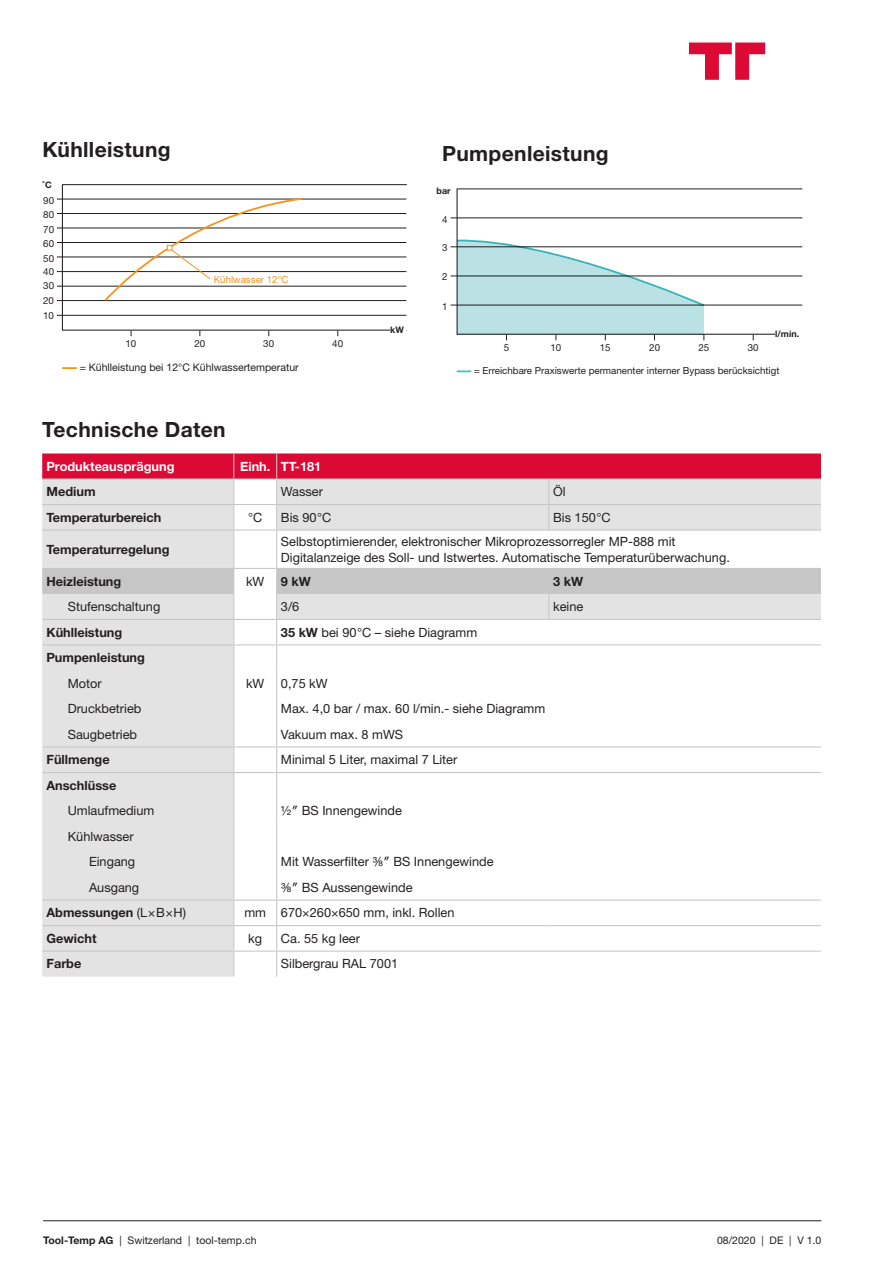
<style>
.page{position:relative;width:893px;height:1263px;background:#fff}
.page>*{position:absolute;margin:0;border:0;box-sizing:border-box;transform-origin:0 0}
.Content_Title{font:700 21px "Helvetica Neue";letter-spacing:.015em;color:#231f20}
.Tabelle_Regular_ohne{font:12.75px/16.5px "Helvetica Neue";color:#231f20}
.Tabelle_Bold_-_schwa{font:700 12.75px "Helvetica Neue";color:#231f20}
.Tabelle_Regular_mit{font:12.75px "Helvetica Neue";color:#231f20}
.Tabelle_Kopfzeile{font:700 12.75px "Helvetica Neue";color:#fff}
.Tabelle_Bold_-_schwa-2{font:12.75px "Helvetica Neue";color:#231f20}
.Tabelle_Regular_dopp{font:12.75px "Helvetica Neue";color:#231f20}
.Diagramm_unterschrif{font:10.5px "Helvetica Neue";color:#231f20}
.Diagramm_unterschrif-2{font:9.75px "Helvetica Neue";color:#231f20}
.Diagramm_unterschrif-3{font:9.75px "Helvetica Neue";color:#f7931d}
.Diagramm_Einheiten_d{font:700 9px "Helvetica Neue";color:#231f20}
.s1{font-weight:700}
.s2{font-weight:400}
</style>
<div class="page">
<svg style="left:689px;top:43px;width:76px;height:37px"></svg>
<hr style="left:43px;top:1220px;width:778px;height:1px;background:#231f20">
<svg style="left:61px;top:184px;width:346px;height:147px"></svg>
<div style="left:390px;top:324px;width:16px;height:12px;background:#fff"></div>
<hr style="left:57px;top:271px;width:349px;height:1px;background:#231f20">
<hr style="left:57px;top:257px;width:349px;height:1px;background:#231f20">
<hr style="left:57px;top:242px;width:349px;height:1px;background:#231f20">
<hr style="left:57px;top:228px;width:349px;height:1px;background:#231f20">
<hr style="left:57px;top:213px;width:349px;height:1px;background:#231f20">
<hr style="left:57px;top:199px;width:349px;height:1px;background:#231f20">
<hr style="left:62px;top:184px;width:345px;height:1px;background:#231f20">
<hr style="left:57px;top:286px;width:349px;height:1px;background:#231f20">
<hr style="left:57px;top:300px;width:349px;height:1px;background:#231f20">
<hr style="left:57px;top:315px;width:349px;height:1px;background:#231f20">
<svg style="left:62px;top:367px;width:15px;height:2px"></svg>
<hr style="left:42px;top:529px;width:192px;height:2px;background:#c6c6c6">
<hr style="left:234px;top:529px;width:43px;height:2px;background:#c6c6c6">
<hr style="left:233px;top:531px;width:1px;height:37px;background:#c6c6c6">
<hr style="left:277px;top:529px;width:272px;height:2px;background:#c6c6c6">
<hr style="left:276px;top:531px;width:1px;height:37px;background:#c6c6c6">
<svg style="left:42px;top:568px;width:779px;height:409px"></svg>
<hr style="left:549px;top:619px;width:272px;height:1px;background:#c6c6c6">
<svg style="left:42px;top:453px;width:779px;height:76px;background:#e19baa"></svg>
<hr style="left:549px;top:529px;width:272px;height:2px;background:#c6c6c6">
<svg style="left:456px;top:188px;width:347px;height:147px"></svg>
<hr style="left:451px;top:218px;width:351px;height:1px;background:#231f20">
<hr style="left:457px;top:189px;width:345px;height:1px;background:#231f20">
<hr style="left:451px;top:247px;width:351px;height:1px;background:#231f20">
<hr style="left:451px;top:305px;width:351px;height:1px;background:#231f20">
<hr style="left:451px;top:276px;width:351px;height:1px;background:#231f20">
<div style="left:775px;top:328px;width:27px;height:13px;background:#fff"></div>
<svg style="left:457px;top:370px;width:14px;height:2px"></svg>
<svg style="left:456px;top:239px;width:250px;height:101px"></svg>
<svg style="left:104px;top:197px;width:201px;height:105px"></svg>
<p class="Content_Title" style="left:43px;top:133px;width:130px">Kühlleistung</p>
<p class="Diagramm_Einheiten_d" style="left:43px;top:178px;width:11px">˚ C</p>
<p class="Diagramm_unterschrif-2" style="left:43px;top:193px;width:12px">90</p>
<p class="Diagramm_unterschrif-2" style="left:43px;top:208px;width:12px">80</p>
<p class="Diagramm_unterschrif-2" style="left:43px;top:222px;width:12px">70</p>
<p class="Diagramm_unterschrif-2" style="left:43px;top:237px;width:12px">60</p>
<p class="Diagramm_unterschrif-2" style="left:43px;top:251px;width:12px">50</p>
<p class="Diagramm_unterschrif-2" style="left:43px;top:264px;width:12px">40</p>
<p class="Diagramm_unterschrif-2" style="left:43px;top:279px;width:12px">30</p>
<p class="Diagramm_unterschrif-2" style="left:43px;top:293px;width:12px">20</p>
<p class="Diagramm_unterschrif-2" style="left:43px;top:308px;width:12px">10</p>
<p class="Diagramm_unterschrif-3" style="left:214px;top:273px;width:76px">Kühlwasser 12°C</p>
<p class="Diagramm_unterschrif-2" style="left:126px;top:336px;width:12px">10</p>
<p class="Diagramm_unterschrif-2" style="left:194px;top:336px;width:12px">20</p>
<p class="Diagramm_unterschrif-2" style="left:263px;top:336px;width:12px">30</p>
<p class="Diagramm_unterschrif-2" style="left:332px;top:336px;width:12px">40</p>
<p class="Diagramm_unterschrif" style="left:80px;top:360px;width:220px">= Kühlleistung bei 12°C Kühlwassertemperatur</p>
<p class="Content_Title" style="left:42px;top:413px;width:185px">Technische Daten</p>
<p class="Diagramm_Einheiten_d" style="left:390px;top:323px;width:15px">kW</p>
<p class="Content_Title" style="left:442px;top:137px;width:168px">Pumpenleistung</p>
<p class="Diagramm_Einheiten_d" style="left:437px;top:184px;width:16px">bar</p>
<p class="Diagramm_unterschrif-2" style="left:442px;top:212px;width:7px">4</p>
<p class="Diagramm_unterschrif-2" style="left:442px;top:241px;width:7px">3</p>
<p class="Diagramm_unterschrif-2" style="left:442px;top:270px;width:7px">2</p>
<p class="Diagramm_unterschrif-2" style="left:442px;top:299px;width:7px">1</p>
<p class="Diagramm_Einheiten_d" style="left:775px;top:327px;width:25px">l/min.</p>
<p class="Diagramm_unterschrif-2" style="left:474px;top:364px;width:307px">= Erreichbare Praxiswerte permanenter interner Bypass berücksichtigt</p>
<p class="Diagramm_unterschrif-2" style="left:504px;top:341px;width:7px">5</p>
<p class="Diagramm_unterschrif-2" style="left:550px;top:341px;width:12px">10</p>
<p class="Diagramm_unterschrif-2" style="left:600px;top:341px;width:12px">15</p>
<p class="Diagramm_unterschrif-2" style="left:649px;top:341px;width:12px">20</p>
<p class="Diagramm_unterschrif-2" style="left:698px;top:341px;width:12px">25</p>
<p class="Diagramm_unterschrif-2" style="left:748px;top:341px;width:12px">30</p>
<p class="Tabelle_Kopfzeile" style="left:46px;top:456px;width:129px">Produkteausprägung</p>
<p class="Tabelle_Kopfzeile" style="left:240px;top:456px;width:32px">Einh.</p>
<p class="Tabelle_Kopfzeile" style="left:281px;top:456px;width:42px">TT-181</p>
<p class="Tabelle_Bold_-_schwa" style="left:46px;top:482px;width:51px">Medium</p>
<p class="Tabelle_Regular_ohne" style="left:281px;top:484px;width:44px">Wasser</p>
<p class="Tabelle_Regular_ohne" style="left:553px;top:484px;width:14px">Öl</p>
<p class="Tabelle_Bold_-_schwa" style="left:46px;top:507px;width:116px">Temperaturbereich</p>
<p class="Tabelle_Regular_ohne" style="left:248px;top:510px;width:16px">°C</p>
<p class="Tabelle_Regular_ohne" style="left:281px;top:510px;width:52px">Bis 90 °C</p>
<p class="Tabelle_Regular_ohne" style="left:553px;top:510px;width:59px">Bis 150 °C</p>
<p class="Tabelle_Bold_-_schwa" style="left:46px;top:539px;width:124px">Temperaturregelung</p>
<p class="Tabelle_Regular_ohne" style="left:281px;top:533px;width:450px">Selbstoptimierender, elektronischer Mikroprozessorregler MP-888 mit<br>Digitalanzeige des Soll- und Istwertes. Automatische Temperaturüberwachung.</p>
<p class="Tabelle_Bold_-_schwa" style="left:46px;top:571px;width:76px">Heizleistung</p>
<p class="Tabelle_Regular_ohne" style="left:246px;top:574px;width:20px">kW</p>
<p class="Tabelle_Bold_-_schwa" style="left:281px;top:571px;width:31px">9 kW</p>
<p class="Tabelle_Bold_-_schwa" style="left:553px;top:571px;width:31px">3 kW</p>
<p class="Tabelle_Regular_mit" style="left:68px;top:597px;width:94px">Stufenschaltung</p>
<p class="Tabelle_Regular_ohne" style="left:281px;top:599px;width:20px">3/6</p>
<p class="Tabelle_Regular_ohne" style="left:553px;top:599px;width:32px">keine</p>
<p class="Tabelle_Bold_-_schwa" style="left:46px;top:622px;width:77px">Kühlleistung</p>
<p class="Tabelle_Bold_-_schwa-2" style="left:281px;top:623px;width:198px"><span class="s1">35 kW</span> bei 90 °C – siehe Diagramm</p>
<p class="Tabelle_Bold_-_schwa" style="left:46px;top:648px;width:100px">Pumpenleistung</p>
<p class="Tabelle_Regular_mit" style="left:68px;top:674px;width:36px">Motor</p>
<p class="Tabelle_Regular_ohne" style="left:246px;top:676px;width:20px">kW</p>
<p class="Tabelle_Regular_ohne" style="left:281px;top:676px;width:48px">0,75 kW</p>
<p class="Tabelle_Regular_mit" style="left:68px;top:699px;width:75px">Druckbetrieb</p>
<p class="Tabelle_Regular_ohne" style="left:281px;top:701px;width:266px">Max. 4,0 bar / max. 60 l/min.- siehe Diagramm</p>
<p class="Tabelle_Regular_mit" style="left:68px;top:725px;width:71px">Saugbetrieb</p>
<p class="Tabelle_Regular_ohne" style="left:281px;top:727px;width:124px">Vakuum max. 8 mWS</p>
<p class="Tabelle_Bold_-_schwa" style="left:46px;top:750px;width:65px">Füllmenge</p>
<p class="Tabelle_Regular_ohne" style="left:281px;top:752px;width:178px">Minimal 5 Liter, maximal 7 Liter</p>
<p class="Tabelle_Bold_-_schwa" style="left:46px;top:775px;width:71px">Anschlüsse</p>
<p class="Tabelle_Regular_mit" style="left:68px;top:802px;width:88px">Umlaufmedium</p>
<p class="Tabelle_Regular_ohne" style="left:281px;top:803px;width:122px">½″ BS Innengewinde</p>
<p class="Tabelle_Regular_mit" style="left:68px;top:827px;width:67px">Kühlwasser</p>
<p class="Tabelle_Regular_dopp" style="left:89px;top:853px;width:48px">Eingang</p>
<p class="Tabelle_Regular_ohne" style="left:281px;top:854px;width:214px">Mit Wasserfilter ⅜″ BS Innengewinde</p>
<p class="Tabelle_Regular_dopp" style="left:89px;top:878px;width:52px">Ausgang</p>
<p class="Tabelle_Regular_ohne" style="left:281px;top:880px;width:133px">⅜″ BS Aussengewinde</p>
<p class="Tabelle_Bold_-_schwa" style="left:46px;top:903px;width:141px">Abmessungen <span class="s2">(L × B × H)</span></p>
<p class="Tabelle_Regular_ohne" style="left:244px;top:905px;width:23px">mm</p>
<p class="Tabelle_Regular_ohne" style="left:281px;top:905px;width:175px">670×260×650 mm, inkl. Rollen</p>
<p class="Tabelle_Bold_-_schwa" style="left:46px;top:928px;width:52px">Gewicht</p>
<p class="Tabelle_Regular_ohne" style="left:248px;top:931px;width:15px">kg</p>
<p class="Tabelle_Regular_ohne" style="left:281px;top:931px;width:81px">Ca. 55 kg leer</p>
<p class="Tabelle_Bold_-_schwa" style="left:46px;top:954px;width:36px">Farbe</p>
<p class="Tabelle_Regular_ohne" style="left:281px;top:956px;width:119px">Silbergrau RAL 7001</p>
<p class="Diagramm_unterschrif" style="left:43px;top:1232px;width:215px"><span class="s1">Tool-Temp AG</span> | Switzerland | tool-temp.ch</p>
<p class="Diagramm_unterschrif" style="left:717px;top:1232px;width:106px">08/2020 | DE | V 1.0</p>
</div>
